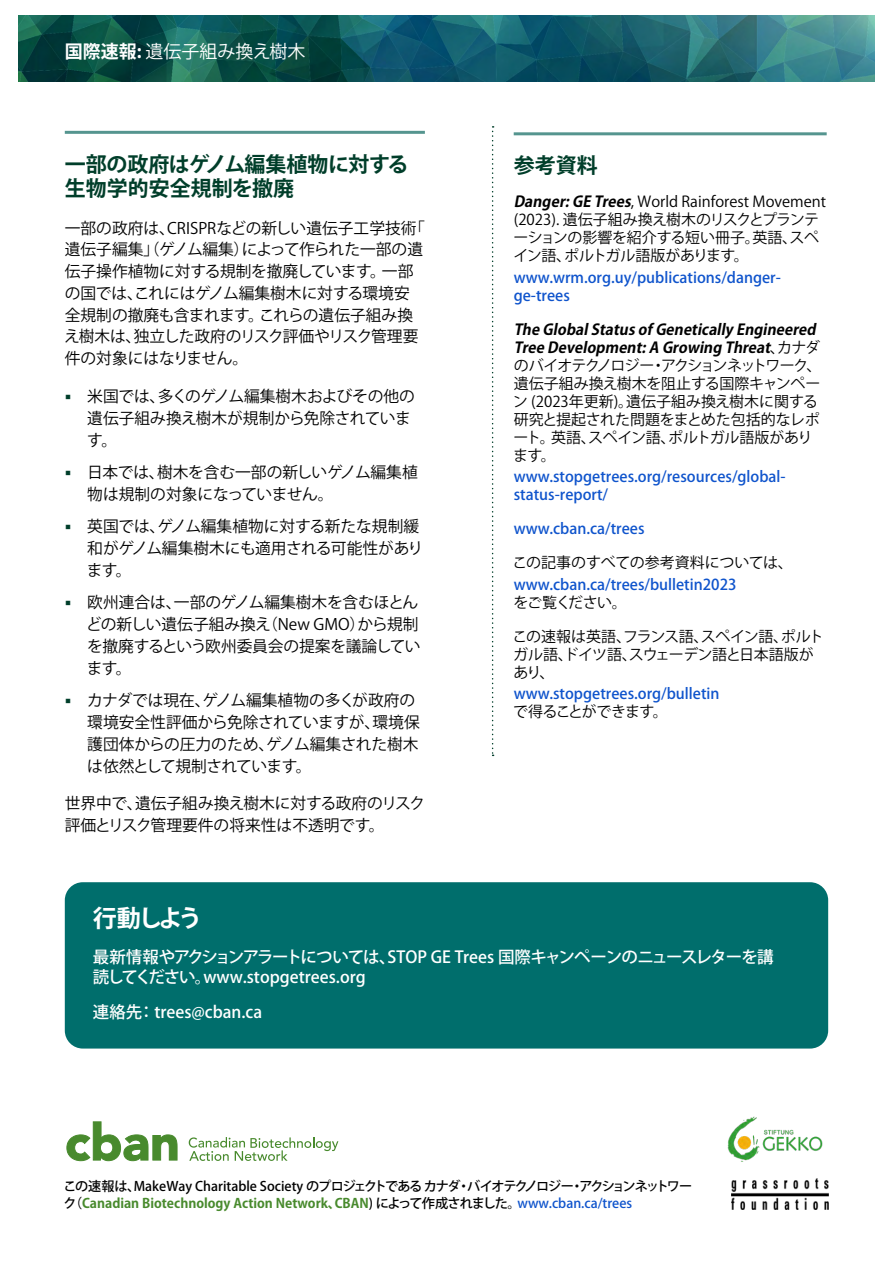
<style>
.page{position:relative;width:893px;height:1263px;background:#fff}
.page>*{position:absolute;margin:0;border:0;box-sizing:border-box;transform-origin:0 0}
.t1{font:700 24px "Koz Go Pr 6 N";letter-spacing:-.135em;color:#fff}
.t2{font:700 21px/24px "Koz Go Pr 6 N";color:#003e2a}
.t3{font:18px "Koz Go Pr 6 N";color:#fff}
.t4{font:500 16.5px/19.5px "Koz Go Pr 6 N";letter-spacing:-.04em;color:#fff}
.t5{font:500 16.5px "Koz Go Pr 6 N";color:#fff}
.t6{font:15.75px/21.8px "Koz Go Pr 6 N";color:#000}
.t7{font:15.75px/21.8px "Koz Go Pr 6 N";letter-spacing:-.02em;color:#000}
.t8{font:15px/18px "Koz Go Pr 6 N";letter-spacing:-.02em;color:#000}
.t9{font:500 15px/18px "Koz Go Pr 6 N";color:#0f54cc}
.t10{font:15px/18px "Koz Go Pr 6 N";color:#000}
.t11{font:15px "Koz Go Pr 6 N";letter-spacing:-.06em;color:#000}
.t12{font:15px "Koz Go Pr 6 N";letter-spacing:-.065em;color:#000}
.t13{font:500 13.2px/17.5px "Koz Go Pr 6 N";letter-spacing:-.05em;color:#000}
.s1{font-weight:700}
.s2{font-family:"Acumin Variable Concept";color:#003e2a}
.s3{font-weight:700;font-style:italic}
.s4{font-weight:700;color:#488a2d}
.s5{color:#0f54cc}
</style>
<div class="page">
<img style="left:19px;top:16px;width:855px;height:65px">
<hr style="left:514px;top:132px;width:313px;height:3px;background:#55958f">
<div style="left:65px;top:882px;width:763px;height:166px;background:#006e6c;border-radius:18px"></div>
<hr style="left:65px;top:131px;width:360px;height:3px;background:#55958f">
<svg style="left:66px;top:1121px;width:112px;height:40px"></svg>
<svg style="left:189px;top:1137px;width:149px;height:24px"></svg>
<svg style="left:492px;top:126px;width:2px;height:630px"></svg>
<img style="left:732px;top:1178px;width:96px;height:32px">
<img style="left:727px;top:1116px;width:96px;height:46px">
<p class="t3" style="left:65px;top:42px;width:242px"><span class="s1">国際速報:</span> 遺伝子組み換え樹木</p>
<h2 class="t2" style="left:65px;top:152px;width:345px">一部の政府はゲノム編集植物に対する生物学的安全規制を撤廃</h2>
<p class="t6" style="left:64px;top:217px;width:362px">一部の政府は、CRISPRなどの新しい遺伝子工学技術「遺伝子編集」（ゲノム編集）によって作られた一部の遺伝子操作植物に対する規制を撤廃しています。一部の国では、これにはゲノム編集樹木に対する環境安全規制の撤廃も含まれます。これらの遺伝子組み換え樹木は、独立した政府のリスク評価やリスク管理要件の対象にはなりません。</p>
<p class="t7" style="left:87px;top:386px;width:329px;text-indent:-23px"><span class="s2">•</span> 米国では、多くのゲノム編集樹木およびその他の遺伝子組み換え樹木が規制から免除されています。</p>
<p class="t6" style="left:87px;top:462px;width:332px;text-indent:-23px"><span class="s2">•</span> 日本では、樹木を含む一部の新しいゲノム編集植物は規制の対象になっていません。</p>
<p class="t6" style="left:87px;top:516px;width:338px;text-indent:-22px"><span class="s2">•</span> 英国では、ゲノム編集植物に対する新たな規制緩和がゲノム編集樹木にも適用される可能性があります。</p>
<p class="t6" style="left:86px;top:592px;width:336px;text-indent:-21px"><span class="s2">•</span> 欧州連合は、一部のゲノム編集樹木を含むほとんどの新しい遺伝子組み換え（New GMO）から規制を撤廃するという欧州委員会の提案を議論しています。</p>
<p class="t6" style="left:87px;top:690px;width:334px;text-indent:-23px"><span class="s2">•</span> カナダでは現在、ゲノム編集植物の多くが政府の環境安全性評価から免除されていますが、環境保護団体からの圧力のため、ゲノム編集された樹木は依然として規制されています。</p>
<p class="t6" style="left:65px;top:793px;width:362px">世界中で、遺伝子組み換え樹木に対する政府のリスク評価とリスク管理要件の将来性は不透明です。</p>
<h2 class="t2" style="left:514px;top:154px;width:85px">参考資料</h2>
<p class="t10" style="left:513px;top:193px;width:314px"><span class="s3">Danger:GETrees</span>, World Rainforest Movement (2023). 遺伝子組み換え樹木のリスクとプランテーションの影響を紹介する短い冊子。英語、スペイン語、ポルトガル語版があります。</p>
<p class="t9" style="left:514px;top:268px;width:269px">www.wrm.org.uy/publications/danger&shy;ge-trees</p>
<p class="t8" style="left:513px;top:321px;width:310px"><span class="s3">TheGlobalStatusofGeneticallyEngineered<br>TreeDevelopment:A Growing Threat</span>、カナダのバイオテクノロジー・アクションネットワーク、遺伝子組み換え樹木を阻止する国際キャンペーン (2023年更新)。遺伝子組み換え樹木に関する研究と提起された問題をまとめた包括的なレポート。英語、スペイン語、ポルトガル語版があります。</p>
<p class="t9" style="left:514px;top:468px;width:273px">www.stopgetrees.org/resources/global&shy;status-report/</p>
<p class="t9" style="left:514px;top:520px;width:132px">www.cban.ca/trees</p>
<p class="t10" style="left:513px;top:554px;width:282px">この記事のすべての参考資料については、</p>
<p class="t9" style="left:514px;top:575px;width:224px">www.cban.ca/trees/bulletin2023</p>
<p class="t12" style="left:513px;top:594px;width:115px">をご覧ください。</p>
<p class="t8" style="left:513px;top:628px;width:313px">この速報は英語、フランス語、スペイン語、ポルトガル語、ドイツ語、スウェーデン語と日本語版があり、</p>
<p class="t9" style="left:514px;top:685px;width:207px">www.stopgetrees.org/bulletin</p>
<p class="t11" style="left:513px;top:703px;width:156px">で得ることができます。</p>
<h1 class="t1" style="left:93px;top:905px;width:111px">行動しよう</h1>
<p class="t4" style="left:93px;top:948px;width:682px">最新情報やアクションアラートについては、STOP GE Trees 国際キャンペーンのニュースレターを講読してください。www.stopgetrees.org</p>
<p class="t5" style="left:93px;top:1003px;width:171px">連絡先： trees@cban.ca</p>
<p class="t13" style="left:64px;top:1177px;width:630px">この速報は、MakeWay Charitable Society のプロジェクトである カナダ・バイオテクノロジー・アクションネットワーク（<span class="s4">Canadian Biotechnology Action Network、CBAN</span>) によって作成されました。<span class="s5">www.cban.ca/trees</span></p>
</div>
